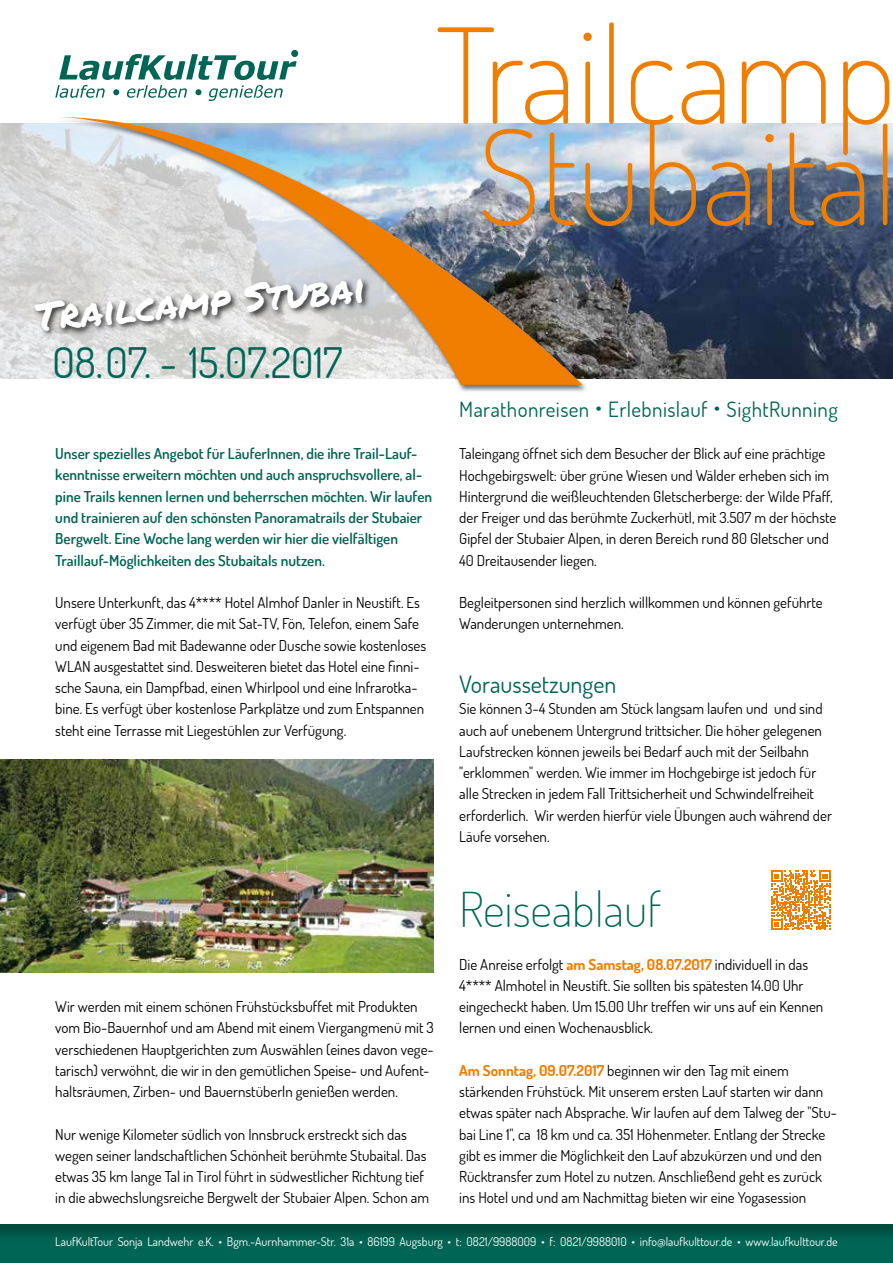
<style>
.page{position:relative;width:893px;height:1263px;background:#fff}
.page>*{position:absolute;margin:0;border:0;box-sizing:border-box;transform-origin:0 0}
.t1{font:200 132px/101.4px "Dosis";color:#ef7d00;text-align:center}
.t2{font:200 48px "Dosis";color:#006554}
.t3{font:42px "Dosis";color:#006554}
.t4{font:39px "Permanent Marker";color:#fff}
.t5{font:24px "Dosis";color:#006554}
.t6{font:21px "Dosis";letter-spacing:.02em;color:#006554}
.t7{font:15px/21.3px "Dosis";color:#000}
.t8{font:600 15px/21.3px "Dosis";color:#006554}
.t9{font:12px "Dosis";color:#fff}
.s1{font-weight:700;color:#ef7d00}
</style>
<div class="page">
<div style="left:0;top:1222px;width:893px;height:41px;background:#000;opacity:.25"></div>
<img style="left:588px;top:123px;width:305px;height:255px">
<img style="left:0;top:759px;width:434px;height:213px">
<svg style="left:771px;top:870px;width:60px;height:60px"></svg>
<svg style="left:0;top:123px;width:54px;height:256px;fill:#d9dada"></svg>
<div style="left:54px;top:116px;width:534px;height:277px;background:#000;opacity:.55"></div>
<img style="left:55px;top:117px;width:527px;height:268px">
<svg style="left:55px;top:50px;width:243px;height:51px"></svg>
<div style="left:33px;top:276px;width:338px;height:63px;background:#000;opacity:.75"></div>
<h3 class="t4" style="left:33px;top:287px;width:332px;rotate:-5deg">Trailcamp Stubai</h3>
<h3 class="t3" style="left:52px;top:336px;width:292px">08.07. - 15.07.2017</h3>
<h1 class="t1" style="left:436px;top:21px;width:463px">Trailcamp<br>Stubaital</h1>
<h3 class="t6" style="left:459px;top:395px;width:380px">Marathonreisen • Erlebnislauf • SightRunning</h3>
<p class="t8" style="left:55px;top:443px;width:378px">Unser spezielles Angebot für LäuferInnen, die ihre Trail-Lauf&shy;kenntnisse erweitern möchten und auch anspruchsvollere, al&shy;pine Trails kennen lernen und beherrschen möchten. Wir laufen und trainieren auf den schönsten Panoramatrails der Stubaier Bergwelt. Eine Woche lang werden wir hier die vielfältigen Traillauf-Möglichkeiten des Stubaitals nutzen.</p>
<p class="t7" style="left:55px;top:591px;width:372px">Unsere Unterkunft, das 4**** Hotel Almhof Danler in Neustift. Es verfügt über 35 Zimmer, die mit Sat-TV, Fön, Telefon, einem Safe und eigenem Bad mit Badewanne oder Dusche sowie kostenloses WLAN ausgestattet sind. Desweiteren bietet das Hotel eine finni&shy;sche Sauna, ein Dampfbad, einen Whirlpool und eine Infrarotka&shy;bine. Es verfügt über kostenlose Parkplätze und zum Entspannen steht eine Terrasse mit Liegestühlen zur Verfügung.</p>
<p class="t7" style="left:55px;top:995px;width:380px">Wir werden mit einem schönen Frühstücksbuffet mit Produkten vom Bio-Bauernhof und am Abend mit einem Viergangmenü mit 3 verschiedenen Hauptgerichten zum Auswählen (eines davon vege&shy;tarisch) verwöhnt, die wir in den gemütlichen Speise- und Aufent&shy;haltsräumen, Zirben- und Bauernstüberln genießen werden.</p>
<p class="t7" style="left:55px;top:1123px;width:375px">Nur wenige Kilometer südlich von Innsbruck erstreckt sich das wegen seiner landschaftlichen Schönheit berühmte Stubaital. Das etwas 35 km lange Tal in Tirol führt in südwestlicher Richtung tief in die abwechslungsreiche Bergwelt der Stubaier Alpen. Schon am</p>
<p class="t7" style="left:459px;top:443px;width:379px">Taleingang öffnet sich dem Besucher der Blick auf eine prächtige Hochgebirgswelt: über grüne Wiesen und Wälder erheben sich im Hintergrund die weißleuchtenden Gletscherberge: der Wilde Pfaff, der Freiger und das berühmte Zuckerhütl, mit 3.507 m der höchste Gipfel der Stubaier Alpen, in deren Bereich rund 80 Gletscher und 40 Dreitausender liegen.</p>
<p class="t7" style="left:459px;top:591px;width:365px">Begleitpersonen sind herzlich willkommen und können geführte<br>Wanderungen unternehmen.</p>
<h3 class="t5" style="left:459px;top:669px;width:159px">Voraussetzungen</h3>
<p class="t7" style="left:459px;top:698px;width:374px">Sie können 3-4 Stunden am Stück langsam laufen und und sind auch auf unebenem Untergrund trittsicher. Die höher gelegenen Laufstrecken können jeweils bei Bedarf auch mit der Seilbahn "erklommen" werden. Wie immer im Hochgebirge ist jedoch für alle Strecken in jedem Fall Trittsicherheit und Schwindelfreiheit erforderlich. Wir werden hierfür viele Übungen auch während der Läufe vorsehen.</p>
<h2 class="t2" style="left:459px;top:878px;width:203px">Reiseablauf</h2>
<p class="t7" style="left:459px;top:953px;width:366px">Die Anreise erfolgt <span class="s1">am Samstag, 08.07.2017</span> individuell in das 4**** Almhotel in Neustift. Sie sollten bis spätesten 14.00 Uhr eingecheckt haben. Um 15.00 Uhr treffen wir uns auf ein Kennen lernen und einen Wochenausblick.</p>
<p class="t7" style="left:459px;top:1059px;width:379px"><span class="s1">Am Sonntag, 09.07.2017</span> beginnen wir den Tag mit einem stärkenden Frühstück. Mit unserem ersten Lauf starten wir dann etwas später nach Absprache. Wir laufen auf dem Talweg der "Stu&shy;bai Line 1", ca 18 km und ca. 351 Höhenmeter. Entlang der Strecke gibt es immer die Möglichkeit den Lauf abzukürzen und und den Rücktransfer zum Hotel zu nutzen. Anschließend geht es zurück ins Hotel und und am Nachmittag bieten wir eine Yogasession</p>
<p class="t9" style="left:55px;top:1234px;width:784px">LaufKultTour Sonja Landwehr e.K. • Bgm.-Aurnhammer-Str. 31a • 86199 Augsburg • t: 0821/9988009 • f: 0821/9988010 • info@laufkulttour.de • www.laufkulttour.de</p>
</div>
